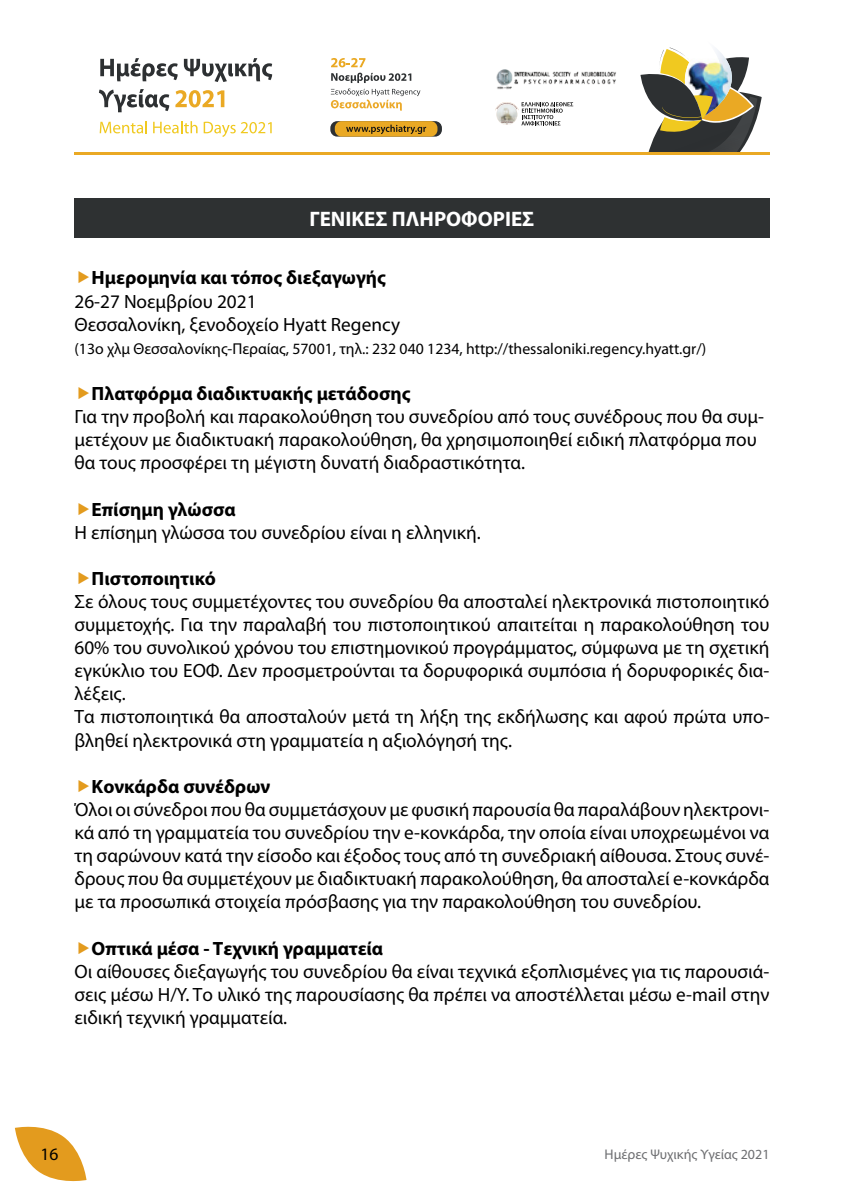
<style>
.page{position:relative;width:844px;height:1191px;background:#fff}
.page>*{position:absolute;margin:0;border:0;box-sizing:border-box;transform-origin:0 0}
.t1{font:700 21px "Myriad Pro";color:#fff}
.t2{font:19.25px/23.1px "Myriad Pro";color:#000}
.t3{font:700 19.25px "Myriad Pro";color:#000}
.t4{font:17.5px "Myriad Pro";color:#000}
.t5{font:15.75px "Myriad Pro";color:#000}
.t6{font:14px "Myriad Pro";color:#6d6e71}
</style>
<div class="page">
<svg style="left:15px;top:1126px;width:71px;height:56px"></svg>
<svg style="left:640px;top:47px;width:121px;height:105px"></svg>
<img style="left:496px;top:69px;width:120px;height:21px">
<svg style="left:495px;top:102px;width:78px;height:24px"></svg>
<svg style="left:100px;top:58px;width:78px;height:23px"></svg>
<svg style="left:184px;top:58px;width:88px;height:24px"></svg>
<svg style="left:99px;top:89px;width:70px;height:23px"></svg>
<svg style="left:175px;top:90px;width:49px;height:17px"></svg>
<svg style="left:100px;top:121px;width:47px;height:12px"></svg>
<svg style="left:153px;top:121px;width:44px;height:12px"></svg>
<svg style="left:203px;top:122px;width:68px;height:15px"></svg>
<svg style="left:331px;top:58px;width:34px;height:9px"></svg>
<svg style="left:331px;top:73px;width:80px;height:10px"></svg>
<svg style="left:331px;top:89px;width:89px;height:22px"></svg>
<svg style="left:330px;top:121px;width:112px;height:16px"></svg>
<div style="left:335px;top:121px;width:102px;height:16px;background:#eaa924;border-radius:7px"></div>
<svg style="left:346px;top:125px;width:80px;height:9px"></svg>
<hr style="left:74px;top:152px;width:695px;height:3px;background:#eaa924">
<div style="left:74px;top:198px;width:695px;height:40px;background:#2e3132"></div>
<p class="t1" style="left:309px;top:205px;width:226px">ΓΕΝΙΚΕΣ ΠΛΗΡΟΦΟΡΙΕΣ</p>
<p class="t3" style="left:92px;top:265px;width:296px">Ημερομηνία και τόπος διεξαγωγής</p>
<p class="t2" style="left:74px;top:289px;width:327px">26-27 Νοεμβρίου 2021<br>Θεσσαλονίκη, ξενοδοχείο Hyatt Regency</p>
<p class="t5" style="left:74px;top:339px;width:633px">(13o χλμ Θεσσαλονίκης-Περαίας, 57001, τηλ.: 232 040 1234, http://thessaloniki.regency.hyatt.gr/)</p>
<p class="t3" style="left:92px;top:381px;width:320px">Πλατφόρμα διαδικτυακής μετάδοσης</p>
<p class="t2" style="left:74px;top:405px;width:691px">Για την προβολή και παρακολούθηση του συνεδρίου από τους συνέδρους που θα συμ&shy;μετέχουν με διαδικτυακή παρακολούθηση, θα χρησιμοποιηθεί ειδική πλατφόρμα που θα τους προσφέρει τη μέγιστη δυνατή διαδραστικότητα.</p>
<p class="t3" style="left:92px;top:496px;width:146px">Επίσημη γλώσσα</p>
<p class="t2" style="left:74px;top:520px;width:408px">Η επίσημη γλώσσα του συνεδρίου είναι η ελληνική.</p>
<p class="t3" style="left:92px;top:566px;width:126px">Πιστοποιητικό</p>
<p class="t2" style="left:74px;top:589px;width:696px">Σε όλους τους συμμετέχοντες του συνεδρίου θα αποσταλεί ηλεκτρονικά πιστοποιητικό συμμετοχής. Για την παραλαβή του πιστοποιητικού απαιτείται η παρακολούθηση του 60% του συνολικού χρόνου του επιστημονικού προγράμματος, σύμφωνα με τη σχετική εγκύκλιο του ΕΟΦ. Δεν προσμετρούνται τα δορυφορικά συμπόσια ή δορυφορικές δια&shy;λέξεις.<br>Τα πιστοποιητικά θα αποσταλούν μετά τη λήξη της εκδήλωσης και αφού πρώτα υπο&shy;βληθεί ηλεκτρονικά στη γραμματεία η αξιολόγησή της.</p>
<p class="t3" style="left:92px;top:773px;width:180px">Κονκάρδα συνέδρων</p>
<p class="t2" style="left:74px;top:797px;width:696px;text-align:justify">Όλοι οι σύνεδροι που θα συμμετάσχουν με φυσική παρουσία θα παραλάβουν ηλεκτρονι&shy;κά από τη γραμματεία του συνεδρίου την e-κονκάρδα, την οποία είναι υποχρεωμένοι να τη σαρώνουν κατά την είσοδο και έξοδος τους από τη συνεδριακή αίθουσα. Στους συνέ&shy;δρους που θα συμμετέχουν με διαδικτυακή παρακολούθηση, θα αποσταλεί e-κονκάρδα με τα προσωπικά στοιχεία πρόσβασης για την παρακολούθηση του συνεδρίου.</p>
<p class="t3" style="left:92px;top:935px;width:293px">Οπτικά μέσα - Τεχνική γραμματεία</p>
<p class="t2" style="left:74px;top:959px;width:696px;text-align:justify">Οι αίθουσες διεξαγωγής του συνεδρίου θα είναι τεχνικά εξοπλισμένες για τις παρουσιά&shy;σεις μέσω H/Y. Το υλικό της παρουσίασης θα πρέπει να αποστέλλεται μέσω e-mail στην ειδική τεχνική γραμματεία.</p>
<p class="t4" style="left:41px;top:1143px;width:19px">16</p>
<p class="t6" style="left:604px;top:1145px;width:166px">Ημέρες Ψυχικής Υγείας 2021</p>
</div>
